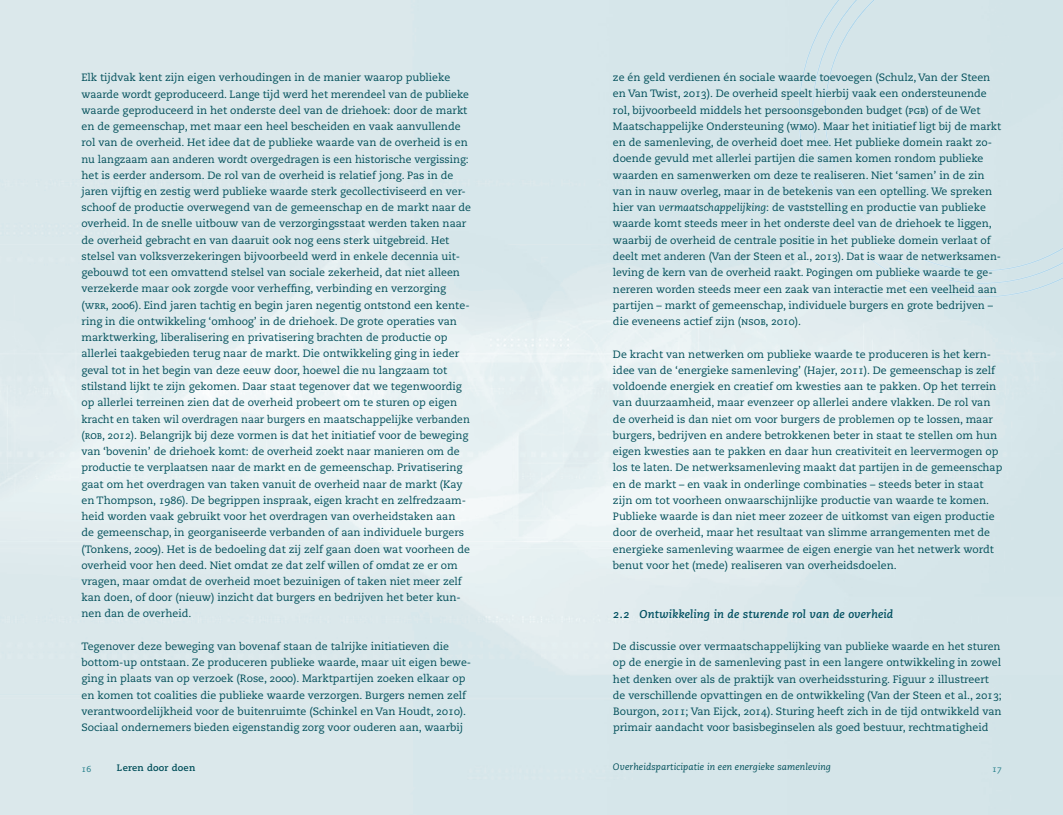
<style>
.page{position:relative;width:1063px;height:815px;background:#fff}
.page>*{position:absolute;margin:0;border:0;box-sizing:border-box;transform-origin:0 0}
.t1{font:11.25px "Caecilia Bold Italic Os F";letter-spacing:.01em;color:#004f60}
.t2{font:10.62px/16.2px "Caecilia Roman Os F";color:#004e59}
.t3{font:9.38px "Caecilia Italic Os F";letter-spacing:.01em;color:#004e59}
.t4{font:9.38px "Caecilia Bold Os F";letter-spacing:.02em;color:#004e59}
.t5{font:8.75px "Caecilia Roman Os F";color:#227d89}
.s1{font-family:"Caecilia Roman SC"}
.s2{font-family:"Caecilia Italic Os F"}
</style>
<div class="page">
<img style="left:798px;top:0;width:265px;height:297px">
<p class="t2" style="left:81px;top:70px;width:391px">Elk tijdvak kent zijn eigen verhoudingen in de manier waarop publieke waarde wordt geproduceerd. Lange tijd werd het merendeel van de publieke waarde geproduceerd in het onderste deel van de driehoek: door de markt en de gemeenschap, met maar een heel bescheiden en vaak aanvullende rol van de overheid. Het idee dat de publieke waarde van de overheid is en nu langzaam aan anderen wordt overgedragen is een historische vergissing: het is eerder andersom. De rol van de overheid is relatief jong. Pas in de jaren vijftig en zestig werd publieke waarde sterk gecollectiviseerd en ver&shy;schoof de productie overwegend van de gemeenschap en de markt naar de overheid. In de snelle uitbouw van de verzorgingsstaat werden taken naar de overheid gebracht en van daaruit ook nog eens sterk uitgebreid. Het stelsel van volksverzekeringen bijvoorbeeld werd in enkele decennia uit&shy;gebouwd tot een omvattend stelsel van sociale zekerheid, dat niet alleen verzekerde maar ook zorgde voor verheffing, verbinding en verzorging (<span class="s1">wrr</span>, 2006). Eind jaren tachtig en begin jaren negentig ontstond een kente&shy;ring in die ontwikkeling ‘omhoog’ in de driehoek. De grote operaties van marktwerking, liberalisering en privatisering brachten de productie op allerlei taakgebieden terug naar de markt. Die ontwikkeling ging in ieder geval tot in het begin van deze eeuw door, hoewel die nu langzaam tot stilstand lijkt te zijn gekomen. Daar staat tegenover dat we tegenwoordig op allerlei terreinen zien dat de overheid probeert om te sturen op eigen kracht en taken wil overdragen naar burgers en maatschappelijke verbanden (<span class="s1">rob</span>, 2012). Belangrijk bij deze vormen is dat het initiatief voor de beweging van ‘bovenin’ de driehoek komt: de overheid zoekt naar manieren om de productie te verplaatsen naar de markt en de gemeenschap. Privatisering gaat om het overdragen van taken vanuit de overheid naar de markt (Kay en Thompson, 1986). De begrippen inspraak, eigen kracht en zelfredzaam&shy;heid worden vaak gebruikt voor het overdragen van overheidstaken aan<br>de gemeenschap, in georganiseerde verbanden of aan individuele burgers (Tonkens, 2009). Het is de bedoeling dat zij zelf gaan doen wat voorheen de overheid voor hen deed. Niet omdat ze dat zelf willen of omdat ze er om vragen, maar omdat de overheid moet bezuinigen of taken niet meer zelf kan doen, of door (nieuw) inzicht dat burgers en bedrijven het beter kun&shy;nen dan de overheid.</p>
<p class="t2" style="left:81px;top:638px;width:391px">Tegenover deze beweging van bovenaf staan de talrijke initiatieven die bottom-up ontstaan. Ze produceren publieke waarde, maar uit eigen bewe&shy;ging in plaats van op verzoek (Rose, 2000). Marktpartijen zoeken elkaar op en komen tot coalities die publieke waarde verzorgen. Burgers nemen zelf verantwoordelijkheid voor de buitenruimte (Schinkel en Van Houdt, 2010).<br>Sociaal ondernemers bieden eigenstandig zorg voor ouderen aan, waarbij</p>
<p class="t2" style="left:613px;top:70px;width:390px">ze én geld verdienen én sociale waarde toevoegen (Schulz, Van der Steen en Van Twist, 2013). De overheid speelt hierbij vaak een ondersteunende rol, bijvoorbeeld middels het persoonsgebonden budget (<span class="s1">pgb</span>) of de Wet Maatschappelijke Ondersteuning (<span class="s1">wmo</span>). Maar het initiatief ligt bij de markt en de samenleving, de overheid doet mee. Het publieke domein raakt zo&shy;doende gevuld met allerlei partijen die samen komen rondom publieke waarden en samenwerken om deze te realiseren. Niet ‘samen’ in de zin van in nauw overleg, maar in de betekenis van een optelling. We spreken hier van <span class="s2">vermaatschappelijking</span>: de vaststelling en productie van publieke waarde komt steeds meer in het onderste deel van de driehoek te liggen, waarbij de overheid de centrale positie in het publieke domein verlaat of deelt met anderen (Van der Steen et al., 2013). Dat is waar de netwerksamen&shy;leving de kern van de overheid raakt. Pogingen om publieke waarde te ge&shy;nereren worden steeds meer een zaak van interactie met een veelheid aan partijen – markt of gemeenschap, individuele burgers en grote bedrijven – die eveneens actief zijn (<span class="s1">nsob</span>, 2010).</p>
<p class="t2" style="left:613px;top:346px;width:391px">De kracht van netwerken om publieke waarde te produceren is het kern&shy;idee van de ‘energieke samenleving’ (Hajer, 2011). De gemeenschap is zelf voldoende energiek en creatief om kwesties aan te pakken. Op het terrein van duurzaamheid, maar evenzeer op allerlei andere vlakken. De rol van de overheid is dan niet om voor burgers de problemen op te lossen, maar burgers, bedrijven en andere betrokkenen beter in staat te stellen om hun eigen kwesties aan te pakken en daar hun creativiteit en leervermogen op los te laten. De netwerksamenleving maakt dat partijen in de gemeenschap en de markt – en vaak in onderlinge combinaties – steeds beter in staat zijn om tot voorheen onwaarschijnlijke productie van waarde te komen.<br>Publieke waarde is dan niet meer zozeer de uitkomst van eigen productie door de overheid, maar het resultaat van slimme arrangementen met de energieke samenleving waarmee de eigen energie van het netwerk wordt benut voor het (mede) realiseren van overheidsdoelen.</p>
<p class="t1" style="left:613px;top:607px;width:282px">2.2 Ontwikkeling in de sturende rol van de overheid</p>
<p class="t2" style="left:613px;top:638px;width:390px">De discussie over vermaatschappelijking van publieke waarde en het sturen op de energie in de samenleving past in een langere ontwikkeling in zowel het denken over als de praktijk van overheidssturing. Figuur 2 illustreert de verschillende opvattingen en de ontwikkeling (Van der Steen et al., 2013; Bourgon, 2011; Van Eijck, 2014). Sturing heeft zich in de tijd ontwikkeld van primair aandacht voor basisbeginselen als goed bestuur, rechtmatigheid</p>
<p class="t5" style="left:81px;top:764px;width:11px">16</p>
<p class="t4" style="left:117px;top:762px;width:80px">Leren door doen</p>
<p class="t3" style="left:613px;top:762px;width:220px">Overheidsparticipatie in een energieke samenleving</p>
<p class="t5" style="left:992px;top:764px;width:11px">17</p>
</div>
